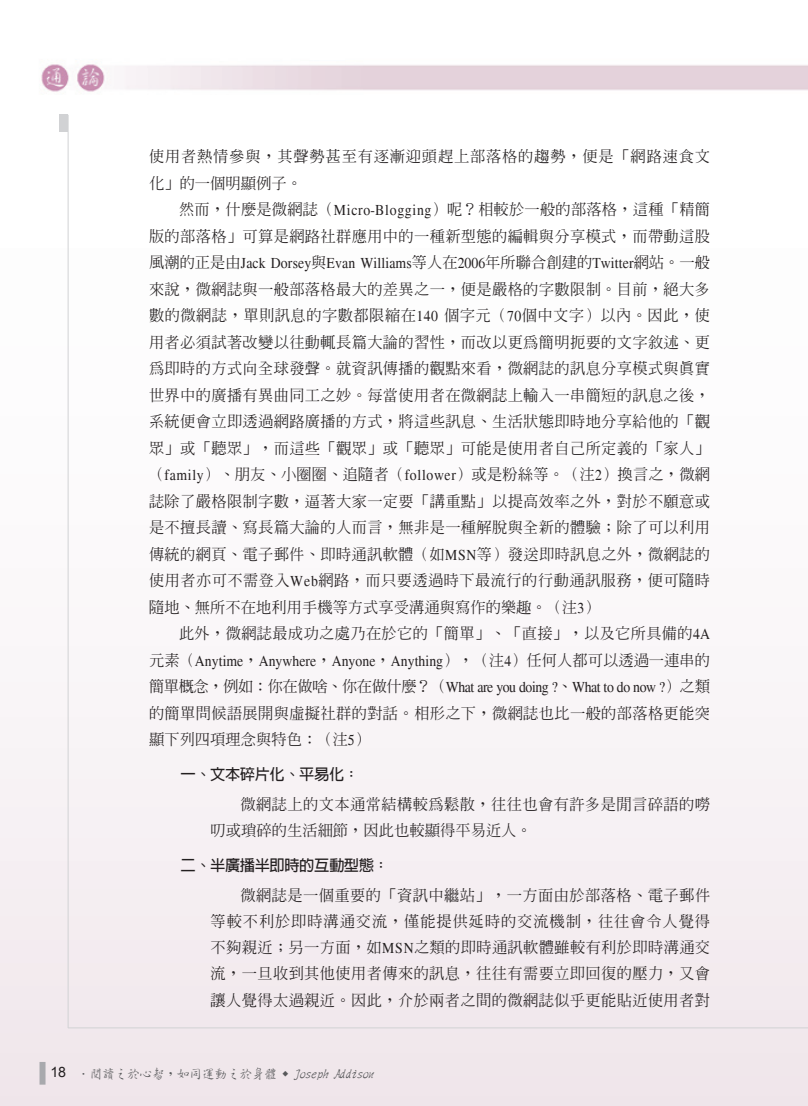
<style>
.page{position:relative;width:808px;height:1106px;background:#fff}
.page>*{position:absolute;margin:0;border:0;box-sizing:border-box;transform-origin:0 0}
._1_內文{font:500 15.3px/26.5px "AR Ming B5";letter-spacing:.02em;color:#231f20;text-align:justify}
.內縮_一_內文{font:500 15.3px/26.2px "AR Ming B5";letter-spacing:.02em;color:#231f20}
._1_內文-2{font:500 15.3px/26.5px "AR Ming B5";letter-spacing:.05em;color:#231f20}
.內縮_一_標題{font:700 15.3px "AR Hei B5";letter-spacing:-.03em;color:#231f20}
.t1{font:14.25px "Arial";color:#231f20}
.名人語錄{font:500 13.5px "AR Xing Shu B5";letter-spacing:-.075em;color:#57585a}
.s1{font-family:"Times";font-weight:400}
</style>
<div class="page">
<div style="left:0;top:122px;width:808px;height:984px;background:linear-gradient(to bottom,#fff,#f1e8ed)"></div>
<svg style="left:807px;top:130px;width:1px;height:976px"></svg>
<div style="left:40px;top:1061px;width:6px;height:23px;background:#a8a9ad"></div>
<img style="left:0;top:64px;width:808px;height:66px">
<hr style="left:68px;top:1027px;width:740px;height:1px;background:#d1d2d4">
<hr style="left:68px;top:115px;width:1px;height:912px;background:#d1d2d4">
<div style="left:60px;top:115px;width:8px;height:17px;background:#d1d2d4"></div>
<p class="_1_內文-2" style="left:149px;top:143px;width:562px">使用者熱情參與，其聲勢甚至有逐漸迎頭趕上部落格的趨勢，便是「網路速食文化」的一個明顯例子。</p>
<p class="_1_內文" style="left:149px;top:196px;width:563px;text-indent:30px">然而，什麼是微網誌（<span class="s1">Micro-Blogging</span>）呢？相較於一般的部落格，這種「精簡版的部落格」可算是網路社群應用中的一種新型態的編輯與分享模式，而帶動這股風潮的正是由<span class="s1">Jack Dorsey</span>與<span class="s1">Evan Williams</span>等人在<span class="s1">2006</span>年所聯合創建的<span class="s1">Twitter</span>網站。一般來說，微網誌與一般部落格最大的差異之一，便是嚴格的字數限制。目前，絕大多數的微網誌，單則訊息的字數都限縮在<span class="s1">140</span> 個字元（<span class="s1">70</span>個中文字）以內。因此，使用者必須試著改變以往動輒長篇大論的習性，而改以更為簡明扼要的文字敘述、更為即時的方式向全球發聲。就資訊傳播的觀點來看，微網誌的訊息分享模式與真實世界中的廣播有異曲同工之妙。每當使用者在微網誌上輸入一串簡短的訊息之後，系統便會立即透過網路廣播的方式，將這些訊息、生活狀態即時地分享給他的「觀眾」或「聽眾」，而這些「觀眾」或「聽眾」可能是使用者自己所定義的「家人」（<span class="s1">family</span>）、朋友、小圈圈、追隨者（<span class="s1">follower</span>）或是粉絲等。（注<span class="s1">2</span>）換言之，微網誌除了嚴格限制字數，逼著大家一定要「講重點」以提高效率之外，對於不願意或是不擅長讀、寫長篇大論的人而言，無非是一種解脫與全新的體驗；除了可以利用傳統的網頁、電子郵件、即時通訊軟體（如<span class="s1">MSN</span>等）發送即時訊息之外，微網誌的使用者亦可不需登入<span class="s1">Web</span>網路，而只要透過時下最流行的行動通訊服務，便可隨時隨地、無所不在地利用手機等方式享受溝通與寫作的樂趣。（注<span class="s1">3</span>）</p>
<p class="_1_內文" style="left:149px;top:620px;width:563px;text-indent:30px">此外，微網誌最成功之處乃在於它的「簡單」、「直接」，以及它所具備的<span class="s1">4A</span>元素（<span class="s1">Anytime</span>，<span class="s1">Anywhere</span>，<span class="s1">Anyone</span>，<span class="s1">Anything</span>），（注<span class="s1">4</span>）任何人都可以透過一連串的簡單概念，例如：你在做啥、你在做什麼？（<span class="s1">What are you doing ?</span>、<span class="s1">What to do now ?</span>）之類的簡單問候語展開與虛擬社群的對話。相形之下，微網誌也比一般的部落格更能突顯下列四項理念與特色：（注<span class="s1">5</span>）</p>
<p class="內縮_一_標題" style="left:181px;top:766px;width:180px">一、文本碎片化、平易化：</p>
<p class="內縮_一_內文" style="left:211px;top:791px;width:501px;text-indent:30px">微網誌上的文本通常結構較為鬆散，往往也會有許多是閒言碎語的嘮叨或瑣碎的生活細節，因此也較顯得平易近人。</p>
<p class="內縮_一_標題" style="left:181px;top:857px;width:210px">二、半廣播半即時的互動型態：</p>
<p class="內縮_一_內文" style="left:211px;top:881px;width:501px;text-align:justify;text-indent:30px">微網誌是一個重要的「資訊中繼站」，一方面由於部落格、電子郵件等較不利於即時溝通交流，僅能提供延時的交流機制，往往會令人覺得不夠親近；另一方面，如<span class="s1">MSN</span>之類的即時通訊軟體雖較有利於即時溝通交流，一旦收到其他使用者傳來的訊息，往往有需要立即回復的壓力，又會讓人覺得太過親近。因此，介於兩者之間的微網誌似乎更能貼近使用者對</p>
<p class="t1" style="left:50px;top:1063px;width:17px">18</p>
<p class="名人語錄" style="left:77px;top:1067px;width:300px">．閱讀之於心智，如同運動之於身體 <sup>◆</sup> Joseph Addison</p>
</div>
